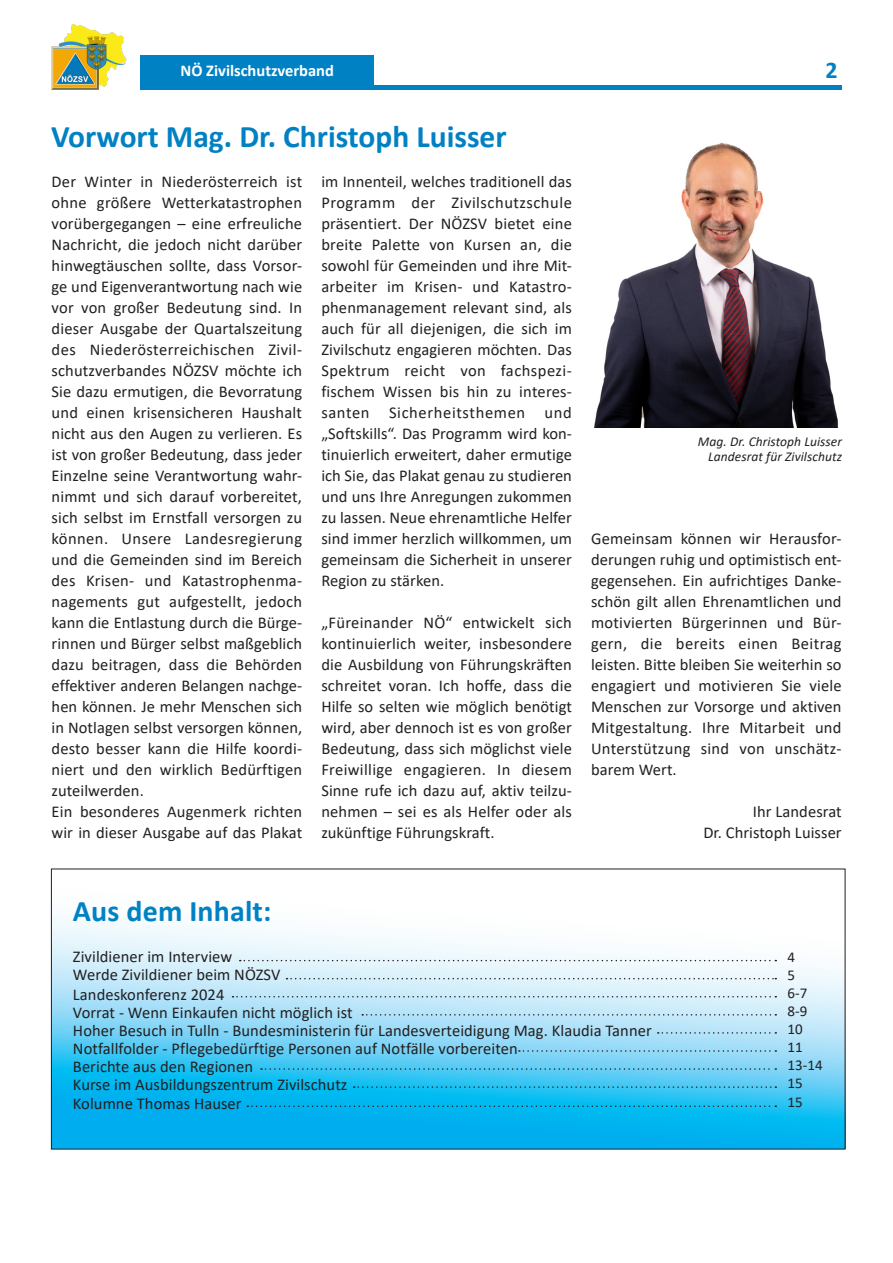
<style>
.page{position:relative;width:893px;height:1263px;background:#fff}
.page>*{position:absolute;margin:0;border:0;box-sizing:border-box;transform-origin:0 0}
.Titel20pt{font:700 31.5px "Calibri";color:#0081c4}
.Titel14blau{font:700 30px "Calibri";letter-spacing:.005em;color:#0081c4}
.t1{font:700 24px "Calibri";color:#0081c4}
.Body10{font:16.5px/21px "Calibri";letter-spacing:.005em;color:#231f20;text-align:justify}
.t2{font:700 16.5px "Calibri";color:#fff}
.Body10-2{font:15px "Calibri";letter-spacing:.005em;color:#231f20}
.Bildtext{font:italic 13.5px "Calibri";letter-spacing:.005em;color:#231f20}
</style>
<div class="page">
<svg style="left:53px;top:917px;width:790px;height:230px"></svg>
<svg style="left:658px;top:1032px;width:118px;height:2px"></svg>
<img style="left:594px;top:142px;width:244px;height:285px">
<svg style="left:240px;top:960px;width:536px;height:1px"></svg>
<svg style="left:286px;top:978px;width:490px;height:1px"></svg>
<svg style="left:232px;top:996px;width:544px;height:1px"></svg>
<svg style="left:362px;top:1014px;width:414px;height:1px"></svg>
<svg style="left:519px;top:1050px;width:257px;height:2px"></svg>
<svg style="left:261px;top:1068px;width:515px;height:2px"></svg>
<svg style="left:354px;top:1086px;width:422px;height:2px"></svg>
<svg style="left:247px;top:1105px;width:529px;height:2px"></svg>
<img style="left:51px;top:24px;width:76px;height:66px">
<hr style="left:140px;top:85px;width:702px;height:4px;background:#0081c4">
<div style="left:140px;top:56px;width:234px;height:33px;background:#0081c4"></div>
<p class="t2" style="left:180px;top:59px;width:155px">NÖ Zivilschutzverband</p>
<h3 class="t1" style="left:825px;top:53px;width:14px">2</h3>
<p class="Titel20pt" style="left:51px;top:114px;width:457px">Vorwort Mag. Dr. Christoph Luisser</p>
<p class="Body10" style="left:52px;top:170px;width:252px">Der Winter in Niederösterreich ist ohne größere Wetterkatastrophen vorübergegangen – eine erfreuliche Nachricht, die jedoch nicht darüber hinwegtäuschen sollte, dass Vorsor&shy;ge und Eigenverantwortung nach wie vor von großer Bedeutung sind. In dieser Ausgabe der Quartalszeitung des Niederösterreichischen Zivil&shy;schutzverbandes NÖZSV möchte ich Sie dazu ermutigen, die Bevorratung und einen krisensicheren Haushalt nicht aus den Augen zu verlieren. Es ist von großer Bedeutung, dass jeder Einzelne seine Verantwortung wahr&shy;nimmt und sich darauf vorbereitet, sich selbst im Ernstfall versorgen zu können. Unsere Landesregierung und die Gemeinden sind im Bereich des Krisen- und Katastrophenma&shy;nagements gut aufgestellt, jedoch kann die Entlastung durch die Bürge&shy;rinnen und Bürger selbst maßgeblich dazu beitragen, dass die Behörden effektiver anderen Belangen nachge&shy;hen können. Je mehr Menschen sich in Notlagen selbst versorgen können, desto besser kann die Hilfe koordi&shy;niert und den wirklich Bedürftigen zuteilwerden.</p>
<p class="Body10" style="left:52px;top:800px;width:252px">Ein besonderes Augenmerk richten wir in dieser Ausgabe auf das Plakat</p>
<p class="Body10" style="left:321px;top:170px;width:252px">im Innenteil, welches traditionell das Programm der Zivilschutzschule präsentiert. Der NÖZSV bietet eine breite Palette von Kursen an, die sowohl für Gemeinden und ihre Mit&shy;arbeiter im Krisen- und Katastro&shy;phenmanagement relevant sind, als auch für all diejenigen, die sich im Zivilschutz engagieren möchten. Das Spektrum reicht von fachspezi&shy;fischem Wissen bis hin zu interes&shy;santen Sicherheitsthemen und „Softskills“. Das Programm wird kon&shy;tinuierlich erweitert, daher ermutige ich Sie, das Plakat genau zu studieren und uns Ihre Anregungen zukommen zu lassen. Neue ehrenamtliche Helfer sind immer herzlich willkommen, um gemeinsam die Sicherheit in unserer Region zu stärken.</p>
<p class="Body10" style="left:321px;top:611px;width:252px">„Füreinander NÖ“ entwickelt sich kontinuierlich weiter, insbesondere die Ausbildung von Führungskräften schreitet voran. Ich hoffe, dass die Hilfe so selten wie möglich benötigt wird, aber dennoch ist es von großer Bedeutung, dass sich möglichst viele Freiwillige engagieren. In diesem Sinne rufe ich dazu auf, aktiv teilzu&shy;nehmen – sei es als Helfer oder als zukünftige Führungskraft.</p>
<p class="Bildtext" style="left:698px;top:432px;width:146px">Mag. Dr. Christoph Luisser</p>
<p class="Bildtext" style="left:708px;top:447px;width:135px">Landesrat für Zivilschutz</p>
<p class="Body10" style="left:591px;top:527px;width:252px">Gemeinsam können wir Herausfor&shy;derungen ruhig und optimistisch ent&shy;gegensehen. Ein aufrichtiges Danke&shy;schön gilt allen Ehrenamtlichen und motivierten Bürgerinnen und Bür&shy;gern, die bereits einen Beitrag leisten. Bitte bleiben Sie weiterhin so engagiert und motivieren Sie viele Menschen zur Vorsorge und aktiven Mitgestaltung. Ihre Mitarbeit und Unterstützung sind von unschätz&shy;barem Wert.</p>
<p class="Body10" style="left:753px;top:800px;width:90px">Ihr Landesrat</p>
<p class="Body10" style="left:703px;top:821px;width:140px">Dr. Christoph Luisser</p>
<p class="Titel14blau" style="left:73px;top:890px;width:200px">Aus dem Inhalt:</p>
<p class="Body10" style="left:73px;top:946px;width:161px">Zivildiener im Interview</p>
<p class="Body10" style="left:73px;top:964px;width:209px">Werde Zivildiener beim NÖZSV</p>
<p class="Body10" style="left:73px;top:983px;width:153px">Landeskonferenz 2024</p>
<p class="Body10" style="left:73px;top:1001px;width:281px">Vorrat - Wenn Einkaufen nicht möglich ist</p>
<p class="Body10" style="left:73px;top:1019px;width:580px">Hoher Besuch in Tulln - Bundesministerin für Landesverteidigung Mag. Klaudia Tanner</p>
<p class="Body10" style="left:73px;top:1037px;width:446px">Notfallfolder - Pflegebedürftige Personen auf Notfälle vorbereiten</p>
<p class="Body10" style="left:73px;top:1055px;width:182px">Berichte aus den Regionen</p>
<p class="Body10" style="left:73px;top:1073px;width:276px">Kurse im Ausbildungszentrum Zivilschutz</p>
<p class="Body10" style="left:73px;top:1093px;width:170px">Kolumne Thomas Hauser</p>
<p class="Body10-2" style="left:787px;top:946px;width:9px">4</p>
<p class="Body10-2" style="left:787px;top:964px;width:9px">5</p>
<p class="Body10-2" style="left:787px;top:982px;width:21px">6-7</p>
<p class="Body10-2" style="left:787px;top:1000px;width:21px">8-9</p>
<p class="Body10-2" style="left:787px;top:1018px;width:17px">10</p>
<p class="Body10-2" style="left:787px;top:1036px;width:17px">11</p>
<p class="Body10-2" style="left:787px;top:1054px;width:37px">13-14</p>
<p class="Body10-2" style="left:787px;top:1072px;width:17px">15</p>
<p class="Body10-2" style="left:787px;top:1092px;width:17px">15</p>
</div>
